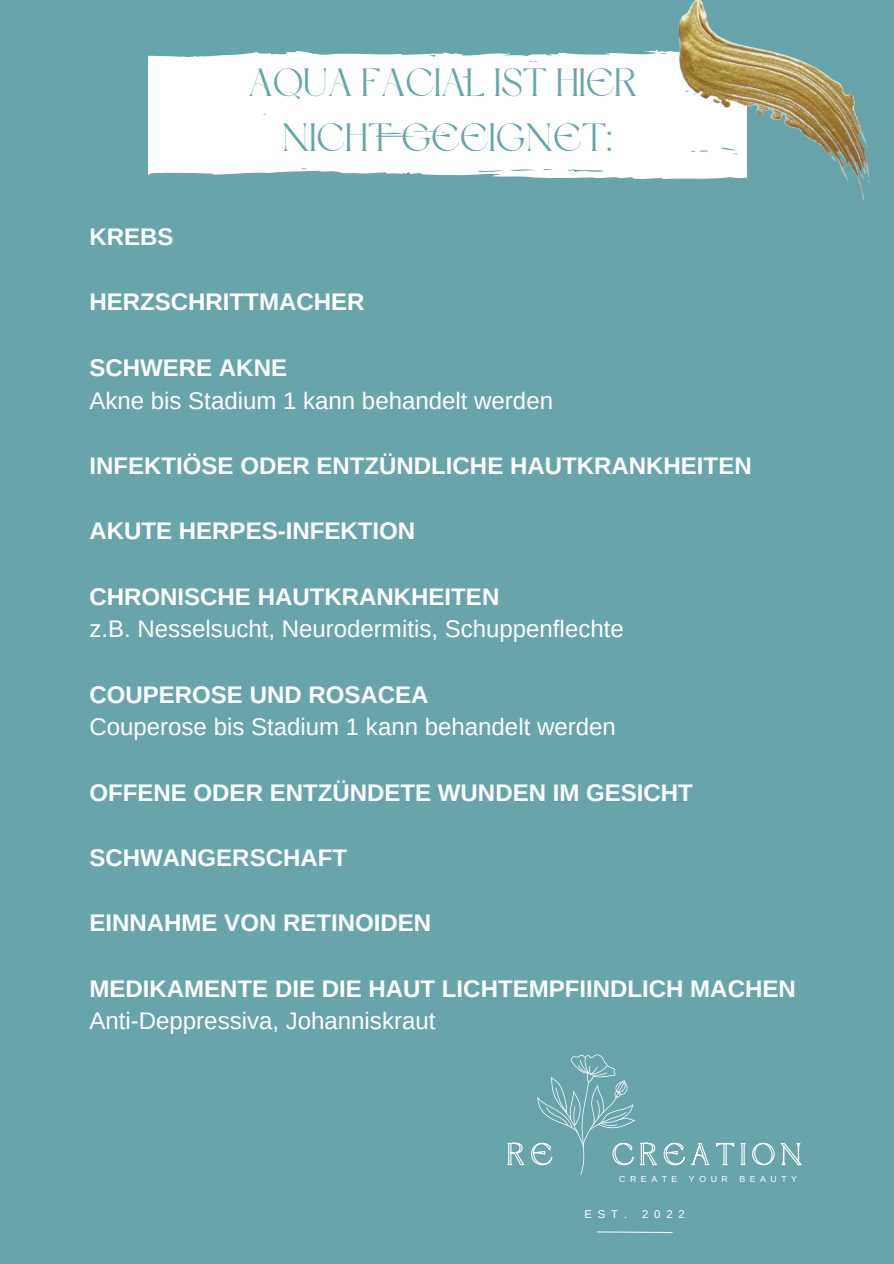
<style>
.page{position:relative;width:894px;height:1264px;background:#fff}
.page>*{position:absolute;margin:0;border:0;box-sizing:border-box;transform-origin:0 0}
.t1{font:39.3px "Dream Avenue";color:#67a5ab}
.t2{font:700 24px "Arimo";color:#fff}
.t3{font:24px "Arimo";color:#fff}
.t4{font:11.25px "Arimo";letter-spacing:.52em;color:#fff}
.t5{font:8.7px "Arimo";letter-spacing:.525em;color:#fff}
</style>
<div class="page">
<div style="left:0;top:0;width:893px;height:1263px;background:#67a5ab"></div>
<svg style="left:148px;top:50px;width:530px;height:130px;background:#f3f8f8"></svg>
<svg style="left:597px;top:1231px;width:76px;height:2px"></svg>
<svg style="left:507px;top:1054px;width:295px;height:120px"></svg>
<img style="left:678px;top:0;width:191px;height:200px">
<p class="t2" style="left:89px;top:223px;width:86px">KREBS</p>
<p class="t1" style="left:248px;top:67px;width:390px">AQUA FACIAL IST HIER</p>
<p class="t1" style="left:282px;top:121px;width:332px">NICHT GEEIGNET:</p>
<p class="t2" style="left:89px;top:289px;width:276px">HERZSCHRITTMACHER</p>
<p class="t2" style="left:89px;top:354px;width:199px">SCHWERE AKNE</p>
<p class="t3" style="left:89px;top:387px;width:465px">Akne bis Stadium 1 kann behandelt werden</p>
<p class="t2" style="left:89px;top:452px;width:663px">INFEKTIÖSE ODER ENTZÜNDLICHE HAUTKRANKHEITEN</p>
<p class="t2" style="left:89px;top:517px;width:327px">AKUTE HERPES-INFEKTION</p>
<p class="t2" style="left:89px;top:582px;width:411px">CHRONISCHE HAUTKRANKHEITEN</p>
<p class="t3" style="left:89px;top:615px;width:535px">z.B. Nesselsucht, Neurodermitis, Schuppenflechte</p>
<p class="t2" style="left:89px;top:680px;width:340px">COUPEROSE UND ROSACEA</p>
<p class="t3" style="left:89px;top:713px;width:527px">Couperose bis Stadium 1 kann behandelt werden</p>
<p class="t2" style="left:89px;top:778px;width:605px">OFFENE ODER ENTZÜNDETE WUNDEN IM GESICHT</p>
<p class="t2" style="left:89px;top:844px;width:259px">SCHWANGERSCHAFT</p>
<p class="t2" style="left:89px;top:909px;width:343px">EINNAHME VON RETINOIDEN</p>
<p class="t2" style="left:89px;top:974px;width:707px">MEDIKAMENTE DIE DIE HAUT LICHTEMPFIINDLICH MACHEN</p>
<p class="t3" style="left:89px;top:1007px;width:347px">Anti-Deppressiva, Johanniskraut</p>
<p class="t5" style="left:619px;top:1174px;width:60px">CREATE</p>
<p class="t5" style="left:688px;top:1174px;width:40px">YOUR</p>
<p class="t5" style="left:739px;top:1174px;width:59px">BEAUTY</p>
<p class="t4" style="left:584px;top:1208px;width:44px">EST.</p>
<p class="t4" style="left:642px;top:1208px;width:44px">2022</p>
</div>
